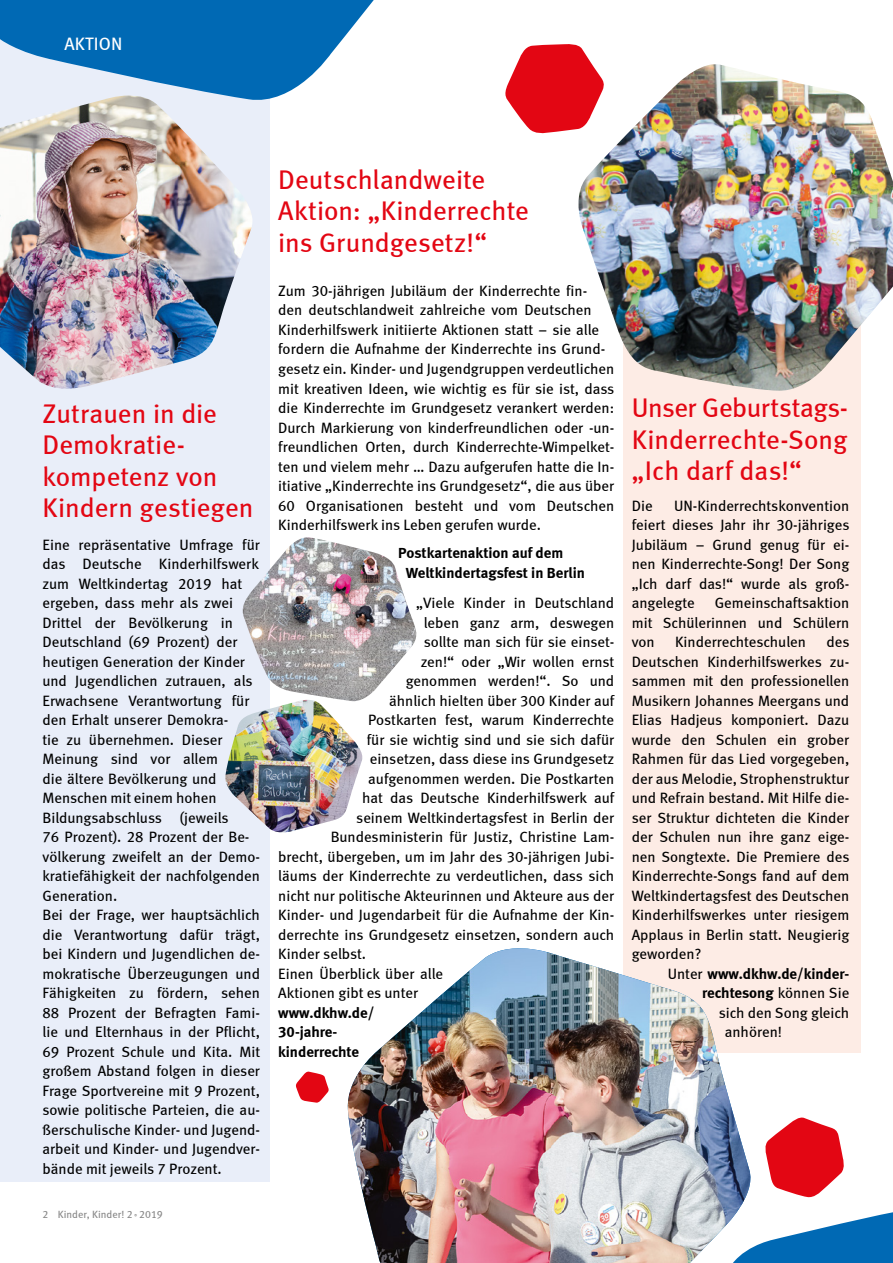
<style>
.page{position:relative;width:893px;height:1263px;background:#fff}
.page>*{position:absolute;margin:0;border:0;box-sizing:border-box;transform-origin:0 0}
.t1{font:27px/31.5px "Meta Book LF";color:#e30613}
.t2{font:18px "Meta Book LF";letter-spacing:.01em;color:#fff}
.t3{font:15px/19.5px "Meta Book LF";color:#000}
.t4{font:15px/19.5px "Meta Bold LF";color:#000}
.t5{font:10.5px "Meta Book LF";color:#878787}
.s1{font-family:"Meta Book LF"}
</style>
<div class="page">
<div style="left:623px;top:174px;width:238px;height:878px;background:#fdece5"></div>
<div style="left:0;top:0;width:270px;height:1181px;background:#e9eef9"></div>
<svg style="left:0;top:0;width:374px;height:100px"></svg>
<img style="left:347px;top:948px;width:410px;height:315px">
<svg style="left:505px;top:44px;width:87px;height:90px"></svg>
<img style="left:0;top:96px;width:258px;height:293px">
<img style="left:569px;top:64px;width:324px;height:327px">
<svg style="left:681px;top:1208px;width:212px;height:55px"></svg>
<svg style="left:765px;top:1117px;width:79px;height:81px"></svg>
<img style="left:242px;top:537px;width:175px;height:163px">
<img style="left:225px;top:700px;width:138px;height:133px">
<svg style="left:295px;top:1071px;width:34px;height:32px"></svg>
<p class="t2" style="left:64px;top:33px;width:59px">AKTION</p>
<h1 class="t1" style="left:43px;top:397px;width:212px">Zutrauen in die<br>Demokratie&shy;kompetenz von<br>Kindern gestiegen</h1>
<p class="t3" style="left:43px;top:534px;width:219px">Eine repräsentative Umfrage für das Deutsche Kinderhilfswerk zum Weltkindertag 2019 hat ergeben, dass mehr als zwei<br>Drittel der Bevölkerung in<br>Deutschland (69 Prozent) der heutigen Generation der Kinder und Jugendlichen zutrauen, als<br>Erwachsene Verantwortung für den Erhalt unserer Demokra-<br>tie zu übernehmen. Dieser<br>Meinung sind vor allem<br>die ältere Bevölkerung und<br>Menschen mit einem hohen<br>Bildungsabschluss (jeweils<br>76 Prozent). 28 Prozent der Be&shy;völkerung zweifelt an der Demo&shy;kratiefähigkeit der nachfolgenden<br>Generation.<br>Bei der Frage, wer hauptsächlich die Verantwortung dafür trägt, bei Kindern und Jugendlichen de&shy;mokratische Überzeugungen und<br>Fähigkeiten zu fördern, sehen<br>88 Prozent der Befragten Fami&shy;lie und Elternhaus in der Pflicht,<br>69 Prozent Schule und Kita. Mit großem Abstand folgen in dieser<br>Frage Sportvereine mit 9 Prozent, sowie politische Parteien, die au&shy;ßerschulische Kinder- und Jugend&shy;arbeit und Kinder- und Jugendver&shy;bände mit jeweils 7 Prozent.</p>
<p class="t5" style="left:43px;top:1208px;width:122px">2 Kinder, Kinder! 2 ˚ 2019</p>
<h1 class="t1" style="left:278px;top:163px;width:252px">Deutschlandweite<br>Aktion: „Kinderrechte ins Grundgesetz!“</h1>
<p class="t3" style="left:278px;top:281px;width:338px">Zum 30-jährigen Jubiläum der Kinderrechte fin&shy;den deutschlandweit zahlreiche vom Deutschen Kinderhilfswerk initiierte Aktionen statt – sie alle fordern die Aufnahme der Kinderrechte ins Grund&shy;gesetz ein. Kinder- und Jugendgruppen verdeutlichen mit kreativen Ideen, wie wichtig es für sie ist, dass die Kinderrechte im Grundgesetz verankert werden:<br>Durch Markierung von kinderfreundlichen oder -un&shy;freundlichen Orten, durch Kinderrechte-Wimpelket&shy;ten und vielem mehr … Dazu aufgerufen hatte die In&shy;itiative „Kinderrechte ins Grundgesetz“, die aus über 60 Organisationen besteht und vom Deutschen Kinderhilfswerk ins Leben gerufen wurde.</p>
<p class="t4" style="left:406px;top:543px;width:181px;text-indent:-8px">Postkartenaktion auf dem<br>Weltkindertagsfest in Berlin</p>
<p class="t3" style="left:416px;top:593px;width:199px">„Viele Kinder in Deutschland</p>
<p class="t3" style="left:424px;top:612px;width:192px">leben ganz arm, deswegen</p>
<p class="t3" style="left:424px;top:632px;width:192px">sollte man sich für sie einset-</p>
<p class="t3" style="left:421px;top:651px;width:195px">zen!“ oder „Wir wollen ernst</p>
<p class="t3" style="left:406px;top:671px;width:210px">genommen werden!“. So und</p>
<p class="t3" style="left:389px;top:690px;width:227px">ähnlich hielten über 300 Kinder auf</p>
<p class="t3" style="left:368px;top:710px;width:248px">Postkarten fest, warum Kinderrechte</p>
<p class="t3" style="left:367px;top:729px;width:249px">für sie wichtig sind und sie sich dafür</p>
<p class="t3" style="left:370px;top:749px;width:246px">einsetzen, dass diese ins Grundgesetz</p>
<p class="t3" style="left:368px;top:768px;width:247px">aufgenommen werden. Die Postkarten</p>
<p class="t3" style="left:362px;top:788px;width:254px">hat das Deutsche Kinderhilfswerk auf</p>
<p class="t3" style="left:356px;top:807px;width:260px">seinem Weltkindertagsfest in Berlin der</p>
<p class="t3" style="left:331px;top:827px;width:285px">Bundesministerin für Justiz, Christine Lam-</p>
<p class="t3" style="left:278px;top:846px;width:338px">brecht, übergeben, um im Jahr des 30-jährigen Jubi-</p>
<p class="t3" style="left:278px;top:866px;width:338px">läums der Kinderrechte zu verdeutlichen, dass sich</p>
<p class="t3" style="left:278px;top:885px;width:338px">nicht nur politische Akteurinnen und Akteure aus der</p>
<p class="t3" style="left:278px;top:905px;width:337px">Kinder- und Jugendarbeit für die Aufnahme der Kin-</p>
<p class="t3" style="left:278px;top:924px;width:338px">derrechte ins Grundgesetz einsetzen, sondern auch</p>
<p class="t3" style="left:278px;top:944px;width:89px">Kinder selbst.</p>
<p class="t3" style="left:278px;top:963px;width:166px">Einen Überblick über alle</p>
<p class="t3" style="left:278px;top:983px;width:141px">Aktionen gibt es unter</p>
<p class="t4" style="left:278px;top:1002px;width:98px">www.dkhw.de/<br>30-jahre&shy;kinderrechte</p>
<h1 class="t1" style="left:632px;top:392px;width:218px;text-align:justify">Unser Geburtstags-Kinderrechte-Song „Ich darf das!“</h1>
<p class="t3" style="left:632px;top:495px;width:22px">Die</p>
<p class="t3" style="left:632px;top:495px;width:219px;text-align:justify;text-indent:42px">UN-Kinderrechtskonvention feiert dieses Jahr ihr 30-jähriges Jubiläum – Grund genug für ei&shy;nen Kinderrechte-Song! Der Song „Ich darf das!“ wurde als groß&shy;angelegte</p>
<p class="t3" style="left:632px;top:593px;width:219px;text-align:justify;text-indent:83px">Gemeinschaftsaktion mit Schülerinnen und Schülern von</p>
<p class="t3" style="left:632px;top:632px;width:219px;text-align:justify;text-indent:195px">des Deutschen Kinderhilfswerkes zu&shy;sammen mit den professionellen Musikern Johannes Meergans und Elias Hadjeus komponiert. Dazu wurde den Schulen ein grober Rahmen für das Lied vorgegeben, der aus Melodie, Strophenstruktur und Refrain bestand. Mit Hilfe die&shy;ser Struktur dichteten die Kinder der Schulen nun ihre ganz eige&shy;nen Songtexte. Die Premiere des Kinderrechte-Songs fand auf dem Weltkindertagsfest des Deutschen Kinderhilfswerkes unter riesigem Applaus in Berlin statt. Neugierig geworden?</p>
<p class="t4" style="left:668px;top:963px;width:183px;text-align:right"><span class="s1">Unter</span> www.dkhw.de/kinder&shy;rechtesong <span class="s1">können Sie</span></p>
<p class="t3" style="left:725px;top:1002px;width:126px;text-indent:-6px">sich den Song gleich anhören!</p>
<p class="t3" style="left:675px;top:632px;width:132px">Kinderrechteschulen</p>
</div>
